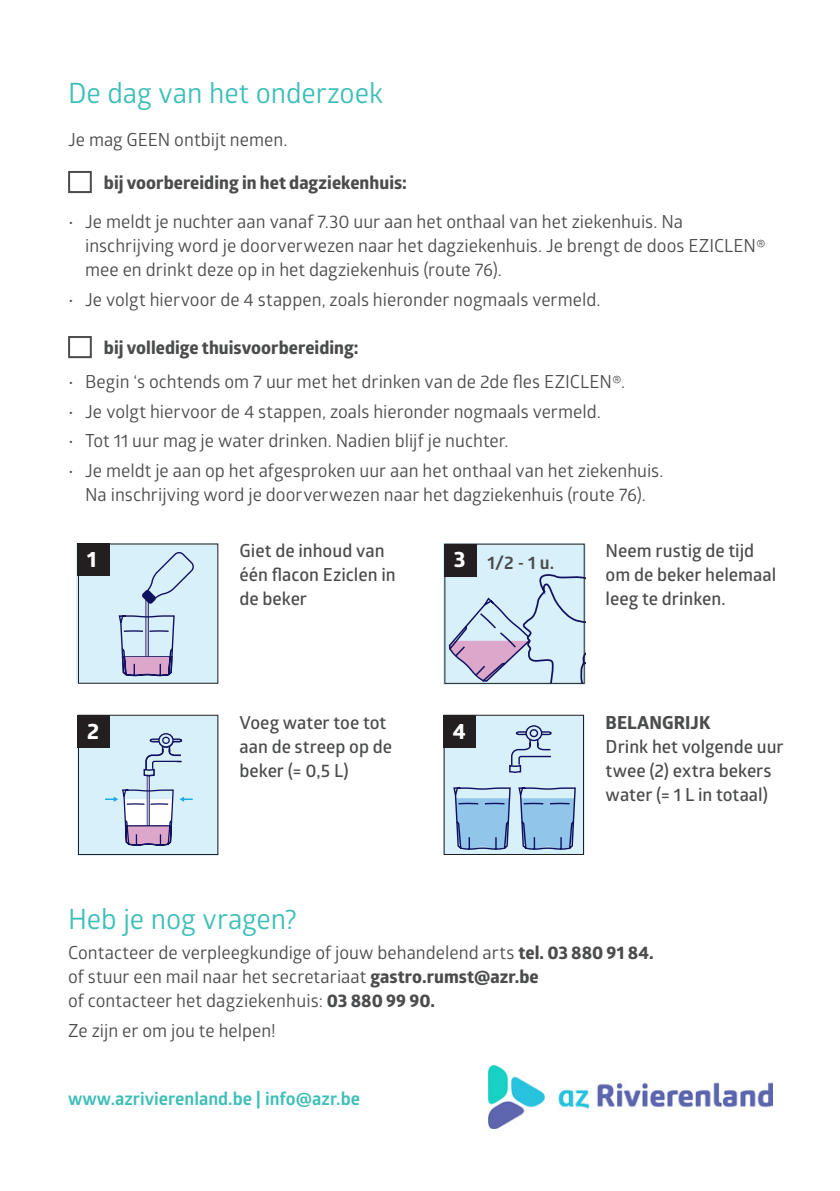
<style>
.page{position:relative;width:840px;height:1191px;background:#fff}
.page>*{position:absolute;margin:0;border:0;box-sizing:border-box;transform-origin:0 0}
.Titel_1{font:28px "Glober";letter-spacing:-.005em;color:#3dbfb8}
.t1{font:700 22px "Globerx";color:#fff}
.bodytekst{font:18px/24px "Glober";color:#4b4c4d}
.bodytekst-2{font:600 18px/24px "Glober";color:#4b4c4d}
.bodytekst-3{font:700 18px "Globerx";color:#4b4c4d}
.t2{font:700 18px "Glober";color:#3dbfb8}
.bodytekst-4{font:700 18px "Glober";color:#4b4c4d}
.s1{font-family:"Globerx";font-weight:700}
</style>
<div class="page">
<img style="left:488px;top:1065px;width:284px;height:63px">
<div style="left:443px;top:715px;width:141px;height:139px;background:#d8f0f9"></div>
<svg style="left:453px;top:787px;width:58px;height:63px"></svg>
<svg style="left:518px;top:787px;width:58px;height:63px"></svg>
<svg style="left:509px;top:731px;width:43px;height:42px"></svg>
<svg style="left:526px;top:726px;width:15px;height:14px"></svg>
<div style="left:525px;top:725px;width:17px;height:16px;border:1px solid #11125f;border-radius:50%"></div>
<svg style="left:530px;top:730px;width:7px;height:6px"></svg>
<div style="left:529px;top:729px;width:9px;height:8px;border:1px solid #11125f;border-radius:50%"></div>
<svg style="left:446px;top:543px;width:139px;height:141px"></svg>
<svg style="left:80px;top:715px;width:139px;height:140px"></svg>
<div style="left:77px;top:544px;width:141px;height:139px;background:#d8f0f9"></div>
<svg style="left:145px;top:604px;width:4px;height:10px"></svg>
<hr style="left:146px;top:600px;width:2px;height:61px;background:#11125f">
<svg style="left:142px;top:552px;width:52px;height:52px"></svg>
<svg style="left:79px;top:614px;width:140px;height:70px"></svg>
<div style="left:77px;top:544px;width:33px;height:32px;background:#231f20"></div>
<div style="left:78px;top:714px;width:140px;height:141px;border:1px solid #231f20"></div>
<div style="left:77px;top:715px;width:33px;height:32px;background:#231f20"></div>
<div style="left:443px;top:714px;width:140px;height:141px;border:1px solid #231f20"></div>
<div style="left:443px;top:715px;width:32px;height:32px;background:#231f20"></div>
<div style="left:444px;top:543px;width:140px;height:141px;border:1px solid #231f20"></div>
<div style="left:443px;top:544px;width:33px;height:32px;background:#231f20"></div>
<div style="left:68px;top:171px;width:24px;height:22px;border:2px solid #4b4c4d"></div>
<div style="left:68px;top:336px;width:24px;height:22px;border:2px solid #4b4c4d"></div>
<p class="Titel_1" style="left:68px;top:74px;width:316px">De dag van het onderzoek</p>
<p class="bodytekst" style="left:68px;top:127px;width:221px">Je mag GEEN ontbijt nemen.</p>
<p class="bodytekst-3" style="left:104px;top:170px;width:304px">bij voorbereiding in het dagziekenhuis:</p>
<p class="bodytekst" style="left:85px;top:209px;width:681px;text-indent:-17px">• Je meldt je nuchter aan vanaf 7.30 uur aan het onthaal van het ziekenhuis. Na inschrijving word je doorverwezen naar het dagziekenhuis. Je brengt de doos EZICLEN® mee en drinkt deze op in het dagziekenhuis (route 76).</p>
<p class="bodytekst" style="left:68px;top:287px;width:533px">• Je volgt hiervoor de 4 stappen, zoals hieronder nogmaals vermeld.</p>
<p class="bodytekst-3" style="left:104px;top:335px;width:256px">bij volledige thuisvoorbereiding:</p>
<p class="bodytekst" style="left:68px;top:369px;width:558px">• Begin ‘s ochtends om 7 uur met het drinken van de 2de fles EZICLEN®.</p>
<p class="bodytekst" style="left:68px;top:398px;width:534px">• Je volgt hiervoor de 4 stappen, zoals hieronder nogmaals vermeld.</p>
<p class="bodytekst" style="left:68px;top:428px;width:441px">• Tot 11 uur mag je water drinken. Nadien blijf je nuchter.</p>
<p class="bodytekst" style="left:68px;top:458px;width:596px;text-align:center">• Je meldt je aan op het afgesproken uur aan het onthaal van het ziekenhuis.<br>Na inschrijving word je doorverwezen naar het dagziekenhuis (route 76).</p>
<p class="bodytekst-2" style="left:239px;top:538px;width:157px">Giet de inhoud van één flacon Eziclen in de beker</p>
<p class="bodytekst-2" style="left:605px;top:538px;width:172px">Neem rustig de tijd om de beker helemaal leeg te drinken.</p>
<p class="t1" style="left:453px;top:543px;width:13px">3</p>
<p class="t1" style="left:87px;top:543px;width:11px">1</p>
<p class="bodytekst-4" style="left:487px;top:550px;width:68px">1/2 - 1 u.</p>
<p class="bodytekst-2" style="left:239px;top:710px;width:154px">Voeg water toe tot aan de streep op de beker (= 0,5 L)</p>
<p class="bodytekst-3" style="left:605px;top:709px;width:106px">BELANGRIJK</p>
<p class="t1" style="left:87px;top:715px;width:13px">2</p>
<p class="t1" style="left:452px;top:715px;width:14px">4</p>
<p class="bodytekst-2" style="left:605px;top:734px;width:179px">Drink het volgende uur twee (2) extra bekers water (= 1 L in totaal)</p>
<p class="Titel_1" style="left:68px;top:899px;width:230px">Heb je nog vragen?</p>
<p class="bodytekst" style="left:68px;top:939px;width:587px">Contacteer de verpleegkundige of jouw behandelend arts <span class="s1">tel. 03 880 91 84. </span>of stuur een mail naar het secretariaat <span class="s1">gastro.rumst@azr.be<br></span>of contacteer het dagziekenhuis: <span class="s1">03 880 99 90.</span></p>
<p class="bodytekst" style="left:68px;top:1017px;width:209px">Ze zijn er om jou te helpen!</p>
<p class="t2" style="left:68px;top:1085px;width:293px">www.azrivierenland.be | info@azr.be</p>
</div>
